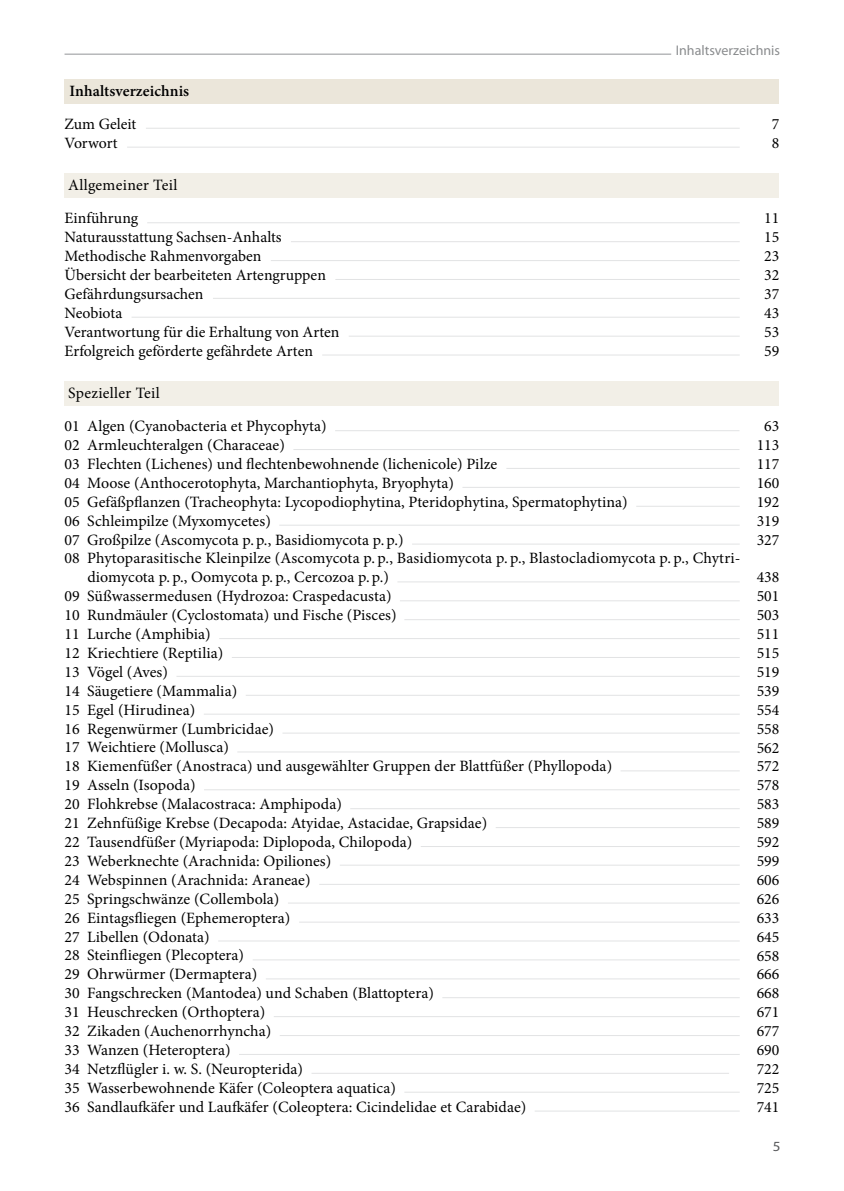
<style>
.page{position:relative;width:844px;height:1191px;background:#fff}
.page>*{position:absolute;margin:0;border:0;box-sizing:border-box;transform-origin:0 0}
.t1{font:15.75px/18.9px "Minion Pro";color:#000}
.t2{font:600 15.75px "Minion Pro";letter-spacing:.005em;color:#000}
.t3{font:14px "Myriad Pro";color:#8a8c8e}
.t4{font:14px "Myriad Pro";color:#58595b;scale:1.08 1}
</style>
<div class="page">
<div style="left:64px;top:173px;width:715px;height:25px;background:#f2efe7"></div>
<div style="left:64px;top:381px;width:715px;height:25px;background:#f2efe7"></div>
<hr style="left:64px;top:54px;width:607px;height:1px;background:#939598">
<hr style="left:127px;top:147px;width:612px;height:1px;background:#e2e3e4">
<hr style="left:147px;top:222px;width:592px;height:1px;background:#e2e3e4">
<hr style="left:291px;top:241px;width:448px;height:1px;background:#e2e3e4">
<hr style="left:271px;top:260px;width:468px;height:1px;background:#e2e3e4">
<hr style="left:335px;top:279px;width:404px;height:1px;background:#e2e3e4">
<hr style="left:146px;top:128px;width:593px;height:1px;background:#e2e3e4">
<div style="left:64px;top:79px;width:715px;height:25px;background:#ebe6da"></div>
<hr style="left:322px;top:354px;width:417px;height:1px;background:#e2e3e4">
<hr style="left:348px;top:336px;width:391px;height:1px;background:#e2e3e4">
<hr style="left:131px;top:317px;width:608px;height:1px;background:#e2e3e4">
<hr style="left:213px;top:298px;width:526px;height:1px;background:#e2e3e4">
<hr style="left:335px;top:430px;width:404px;height:1px;background:#e2e3e4">
<hr style="left:534px;top:1110px;width:205px;height:1px;background:#e2e3e4">
<hr style="left:404px;top:1091px;width:335px;height:1px;background:#e2e3e4">
<hr style="left:404px;top:619px;width:335px;height:1px;background:#e2e3e4">
<hr style="left:400px;top:600px;width:339px;height:1px;background:#e2e3e4">
<hr style="left:397px;top:581px;width:342px;height:1px;background:#e2e3e4">
<hr style="left:412px;top:543px;width:327px;height:1px;background:#e2e3e4">
<hr style="left:311px;top:1072px;width:417px;height:1px;background:#e2e3e4">
<hr style="left:280px;top:1035px;width:459px;height:1px;background:#e2e3e4">
<hr style="left:274px;top:1016px;width:465px;height:1px;background:#e2e3e4">
<hr style="left:266px;top:978px;width:473px;height:1px;background:#e2e3e4">
<hr style="left:442px;top:997px;width:297px;height:1px;background:#e2e3e4">
<hr style="left:239px;top:1054px;width:500px;height:1px;background:#e2e3e4">
<hr style="left:252px;top:959px;width:487px;height:1px;background:#e2e3e4">
<hr style="left:218px;top:940px;width:521px;height:1px;background:#e2e3e4">
<hr style="left:299px;top:921px;width:440px;height:1px;background:#e2e3e4">
<hr style="left:288px;top:902px;width:451px;height:1px;background:#e2e3e4">
<hr style="left:319px;top:884px;width:420px;height:1px;background:#e2e3e4">
<hr style="left:340px;top:864px;width:399px;height:1px;background:#e2e3e4">
<hr style="left:495px;top:827px;width:244px;height:1px;background:#e2e3e4">
<hr style="left:420px;top:846px;width:319px;height:1px;background:#e2e3e4">
<hr style="left:350px;top:808px;width:389px;height:1px;background:#e2e3e4">
<hr style="left:204px;top:789px;width:535px;height:1px;background:#e2e3e4">
<hr style="left:237px;top:751px;width:502px;height:1px;background:#e2e3e4">
<hr style="left:620px;top:770px;width:119px;height:1px;background:#e2e3e4">
<hr style="left:219px;top:638px;width:520px;height:1px;background:#e2e3e4">
<hr style="left:232px;top:657px;width:507px;height:1px;background:#e2e3e4">
<hr style="left:246px;top:695px;width:493px;height:1px;background:#e2e3e4">
<hr style="left:204px;top:713px;width:535px;height:1px;background:#e2e3e4">
<hr style="left:176px;top:676px;width:563px;height:1px;background:#e2e3e4">
<hr style="left:282px;top:732px;width:457px;height:1px;background:#e2e3e4">
<hr style="left:279px;top:525px;width:460px;height:1px;background:#e2e3e4">
<hr style="left:293px;top:449px;width:446px;height:1px;background:#e2e3e4">
<hr style="left:462px;top:487px;width:277px;height:1px;background:#e2e3e4">
<hr style="left:506px;top:468px;width:233px;height:1px;background:#e2e3e4">
<hr style="left:636px;top:506px;width:103px;height:1px;background:#e2e3e4">
<p class="t2" style="left:69px;top:80px;width:121px">Inhaltsverzeichnis</p>
<p class="t3" style="left:675px;top:41px;width:106px">Inhaltsverzeichnis</p>
<p class="t1" style="left:64px;top:114px;width:73px">Zum Geleit<br>Vorwort</p>
<p class="t1" style="left:64px;top:168px;width:114px;line-height:33.4px">Allgemeiner Teil<br>Einführung</p>
<p class="t1" style="left:64px;top:228px;width:276px">Naturausstattung Sachsen-Anhalts<br>Methodische Rahmenvorgaben<br>Übersicht der bearbeiteten Artengruppen<br>Gefährdungsursachen<br>Neobiota<br>Verantwortung für die Erhaltung von Arten<br>Erfolgreich geförderte gefährdete Arten</p>
<p class="t1" style="left:64px;top:376px;width:264px;line-height:33.4px">Spezieller Teil<br>01 Algen (Cyanobacteria et Phycophyta)</p>
<p class="t1" style="left:64px;top:435px;width:222px">02 Armleuchteralgen (Characeae)</p>
<p class="t1" style="left:64px;top:454px;width:434px">03 Flechten (Lichenes) und flechtenbewohnende (lichenicole) Pilze</p>
<p class="t1" style="left:64px;top:473px;width:391px">04 Moose (Anthocerotophyta, Marchantiophyta, Bryophyta)</p>
<p class="t1" style="left:64px;top:492px;width:564px">05 Gefäßpflanzen (Tracheophyta: Lycopodiophytina, Pteridophytina, Spermatophytina)</p>
<p class="t1" style="left:64px;top:511px;width:208px">06 Schleimpilze (Myxomycetes)</p>
<p class="t1" style="left:64px;top:530px;width:340px">07 Großpilze (Ascomycota p.p., Basidiomycota p.p.)</p>
<p class="t1" style="left:64px;top:549px;width:677px">08 Phytoparasitische Kleinpilze (Ascomycota p. p., Basidiomycota p. p., Blastocladiomycota p. p., Chytri-</p>
<p class="t1" style="left:87px;top:568px;width:303px">diomycota p.p., Oomycota p.p., Cercozoa p.p.)</p>
<p class="t1" style="left:64px;top:587px;width:328px">09 Süßwassermedusen (Hydrozoa: Craspedacusta)</p>
<p class="t1" style="left:64px;top:605px;width:333px">10 Rundmäuler (Cyclostomata) und Fische (Pisces)</p>
<p class="t1" style="left:64px;top:624px;width:148px">11 Lurche (Amphibia)</p>
<p class="t1" style="left:64px;top:643px;width:160px">12 Kriechtiere (Reptilia)</p>
<p class="t1" style="left:64px;top:662px;width:105px">13 Vögel (Aves)</p>
<p class="t1" style="left:64px;top:681px;width:174px">14 Säugetiere (Mammalia)</p>
<p class="t1" style="left:64px;top:700px;width:132px">15 Egel (Hirudinea)</p>
<p class="t1" style="left:64px;top:719px;width:211px">16 Regenwürmer (Lumbricidae)</p>
<p class="t1" style="left:64px;top:738px;width:166px">17 Weichtiere (Mollusca)</p>
<p class="t1" style="left:64px;top:757px;width:549px">18 Kiemenfüßer (Anostraca) und ausgewählter Gruppen der Blattfüßer (Phyllopoda)</p>
<p class="t1" style="left:64px;top:776px;width:133px">19 Asseln (Isopoda)</p>
<p class="t1" style="left:64px;top:794px;width:279px">20 Flohkrebse (Malacostraca: Amphipoda)</p>
<p class="t1" style="left:64px;top:813px;width:424px">21 Zehnfüßige Krebse (Decapoda: Atyidae, Astacidae, Grapsidae)</p>
<p class="t1" style="left:64px;top:832px;width:349px">22 Tausendfüßer (Myriapoda: Diplopoda, Chilopoda)</p>
<p class="t1" style="left:64px;top:851px;width:268px">23 Weberknechte (Arachnida: Opiliones)</p>
<p class="t1" style="left:64px;top:870px;width:247px">24 Webspinnen (Arachnida: Araneae)</p>
<p class="t1" style="left:64px;top:889px;width:216px">25 Springschwänze (Collembola)</p>
<p class="t1" style="left:64px;top:908px;width:227px">26 Eintagsfliegen (Ephemeroptera)</p>
<p class="t1" style="left:64px;top:927px;width:147px">27 Libellen (Odonata)</p>
<p class="t1" style="left:64px;top:946px;width:181px">28 Steinfliegen (Plecoptera)</p>
<p class="t1" style="left:64px;top:965px;width:194px">29 Ohrwürmer (Dermaptera)</p>
<p class="t1" style="left:64px;top:983px;width:371px">30 Fangschrecken (Mantodea) und Schaben (Blattoptera)</p>
<p class="t1" style="left:64px;top:1002px;width:202px">31 Heuschrecken (Orthoptera)</p>
<p class="t1" style="left:64px;top:1021px;width:208px">32 Zikaden (Auchenorrhyncha)</p>
<p class="t1" style="left:64px;top:1040px;width:168px">33 Wanzen (Heteroptera)</p>
<p class="t1" style="left:64px;top:1059px;width:240px">34 Netzflügler i. w. S. (Neuropterida)</p>
<p class="t1" style="left:64px;top:1078px;width:333px">35 Wasserbewohnende Käfer (Coleoptera aquatica)</p>
<p class="t1" style="left:64px;top:1097px;width:463px">36 Sandlaufkäfer und Laufkäfer (Coleoptera: Cicindelidae et Carabidae)</p>
<p class="t1" style="left:771px;top:114px;width:9px">7<br>8</p>
<p class="t1" style="left:764px;top:209px;width:17px;text-align:justify">11<br>15<br>23<br>32<br>37<br>43<br>53<br>59</p>
<p class="t1" style="left:756px;top:417px;width:24px;text-align:center">63<br>113<br>117<br>160<br>192<br>319<br>327</p>
<p class="t1" style="left:756px;top:568px;width:24px;text-align:justify">438<br>501<br>503<br>511<br>515<br>519<br>539<br>554<br>558<br>562<br>572<br>578<br>583<br>589<br>592<br>599<br>606<br>626<br>633<br>645<br>658<br>666<br>668<br>671<br>677<br>690<br>722<br>725<br>741</p>
<p class="t4" style="left:772px;top:1138px;width:9px">5</p>
</div>
